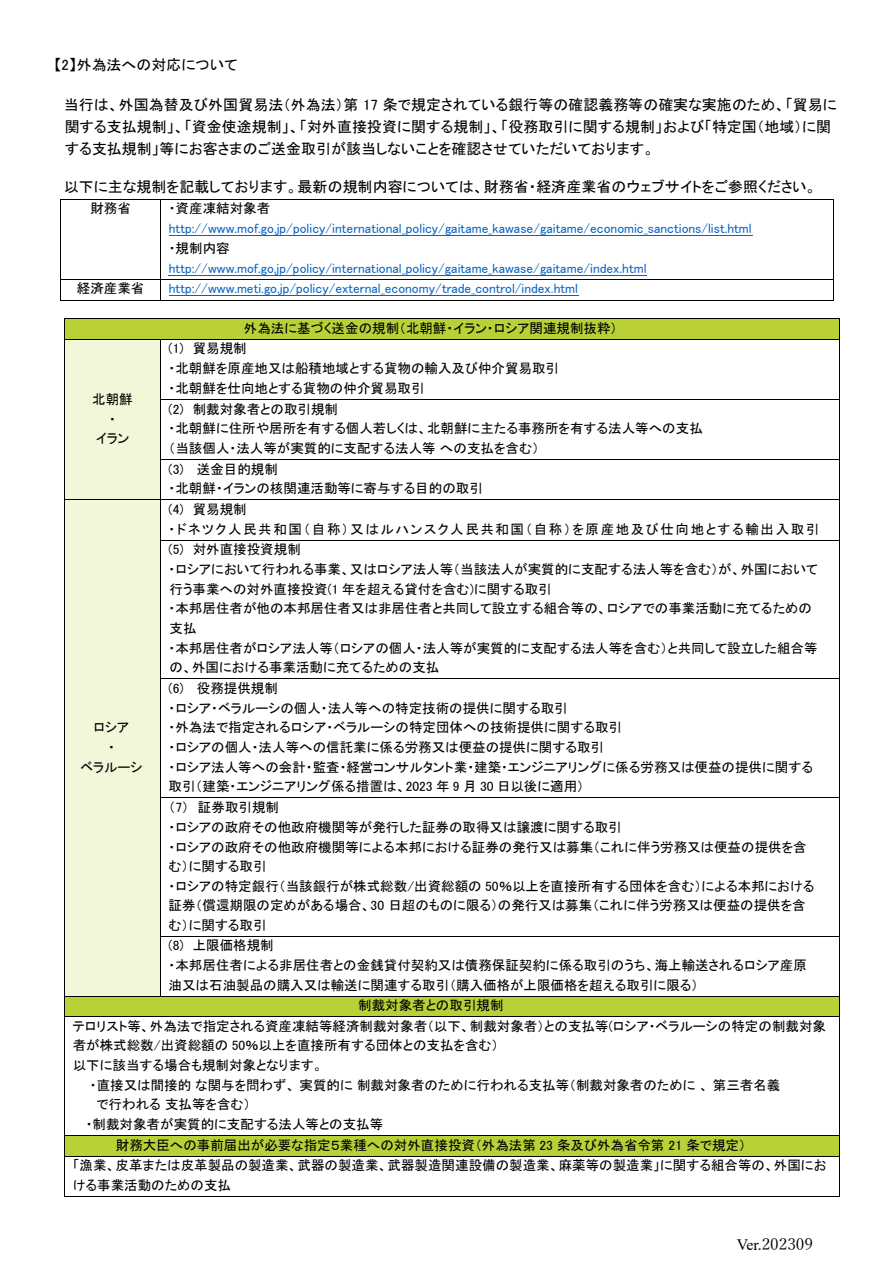
<style>
.page{position:relative;width:894px;height:1264px;background:#fff}
.page>*{position:absolute;margin:0;border:0;box-sizing:border-box;transform-origin:0 0}
.t1{font:15.9px "Yu Mincho";letter-spacing:-.005em;color:#000}
.t2{font:15px/21.8px "MS P Gothic";color:#000}
.t3{font:13.5px/19.5px "MS P Gothic";color:#000}
.t4{font:13.5px "MS P Gothic";color:#0563c1}
.t5{font:13.5px "MS P Gothic";letter-spacing:.12em;color:#000}
.s1{font-family:"Times New Roman"}
</style>
<div class="page">
<hr style="left:169px;top:235px;width:583px;height:1px;background:#0563c1">
<hr style="left:169px;top:275px;width:478px;height:1px;background:#0563c1">
<hr style="left:61px;top:199px;width:99px;height:1px;background:#000">
<hr style="left:161px;top:199px;width:671px;height:1px;background:#000">
<hr style="left:60px;top:199px;width:1px;height:80px;background:#000">
<hr style="left:160px;top:199px;width:1px;height:80px;background:#000">
<hr style="left:832px;top:199px;width:1px;height:80px;background:#000">
<hr style="left:169px;top:295px;width:409px;height:1px;background:#0563c1">
<hr style="left:61px;top:279px;width:99px;height:1px;background:#000">
<hr style="left:161px;top:279px;width:671px;height:1px;background:#000">
<svg style="left:60px;top:279px;width:1px;height:22px"></svg>
<hr style="left:61px;top:300px;width:99px;height:1px;background:#000">
<svg style="left:160px;top:279px;width:1px;height:22px"></svg>
<hr style="left:161px;top:300px;width:671px;height:1px;background:#000">
<div style="left:65px;top:319px;width:774px;height:20px;background:#b9d137"></div>
<hr style="left:65px;top:318px;width:774px;height:1px;background:#000">
<div style="left:65px;top:340px;width:95px;height:159px;background:#f1f7d8"></div>
<svg style="left:64px;top:318px;width:1px;height:22px"></svg>
<hr style="left:65px;top:339px;width:95px;height:1px;background:#000">
<hr style="left:161px;top:339px;width:678px;height:1px;background:#000">
<svg style="left:839px;top:318px;width:1px;height:22px"></svg>
<hr style="left:64px;top:340px;width:1px;height:59px;background:#000">
<hr style="left:160px;top:340px;width:1px;height:59px;background:#000">
<hr style="left:839px;top:340px;width:1px;height:59px;background:#000">
<hr style="left:161px;top:399px;width:678px;height:1px;background:#000">
<hr style="left:64px;top:399px;width:1px;height:60px;background:#000">
<hr style="left:160px;top:399px;width:1px;height:60px;background:#000">
<hr style="left:839px;top:399px;width:1px;height:60px;background:#000">
<hr style="left:161px;top:459px;width:678px;height:1px;background:#000">
<hr style="left:64px;top:460px;width:1px;height:39px;background:#000">
<hr style="left:160px;top:460px;width:1px;height:39px;background:#000">
<hr style="left:839px;top:460px;width:1px;height:39px;background:#000">
<div style="left:65px;top:500px;width:95px;height:495px;background:#f1f7d8"></div>
<hr style="left:65px;top:499px;width:95px;height:1px;background:#000">
<hr style="left:161px;top:499px;width:678px;height:1px;background:#000">
<hr style="left:64px;top:500px;width:1px;height:40px;background:#000">
<hr style="left:160px;top:500px;width:1px;height:40px;background:#000">
<hr style="left:839px;top:500px;width:1px;height:40px;background:#000">
<hr style="left:161px;top:540px;width:678px;height:1px;background:#000">
<hr style="left:64px;top:540px;width:1px;height:138px;background:#000">
<hr style="left:160px;top:540px;width:1px;height:138px;background:#000">
<hr style="left:839px;top:540px;width:1px;height:138px;background:#000">
<hr style="left:161px;top:678px;width:678px;height:1px;background:#000">
<hr style="left:64px;top:679px;width:1px;height:118px;background:#000">
<hr style="left:160px;top:679px;width:1px;height:118px;background:#000">
<hr style="left:839px;top:679px;width:1px;height:118px;background:#000">
<hr style="left:161px;top:797px;width:678px;height:1px;background:#000">
<hr style="left:64px;top:798px;width:1px;height:137px;background:#000">
<hr style="left:160px;top:798px;width:1px;height:137px;background:#000">
<hr style="left:839px;top:798px;width:1px;height:137px;background:#000">
<hr style="left:161px;top:935px;width:678px;height:1px;background:#000">
<hr style="left:64px;top:936px;width:1px;height:59px;background:#000">
<hr style="left:160px;top:936px;width:1px;height:59px;background:#000">
<hr style="left:839px;top:936px;width:1px;height:59px;background:#000">
<div style="left:65px;top:996px;width:774px;height:20px;background:#b9d137"></div>
<hr style="left:65px;top:995px;width:95px;height:1px;background:#000">
<hr style="left:161px;top:995px;width:678px;height:1px;background:#000">
<svg style="left:64px;top:995px;width:1px;height:21px"></svg>
<hr style="left:65px;top:1016px;width:774px;height:1px;background:#000">
<svg style="left:839px;top:995px;width:1px;height:21px"></svg>
<hr style="left:64px;top:1016px;width:1px;height:119px;background:#000">
<hr style="left:839px;top:1016px;width:1px;height:119px;background:#000">
<div style="left:73px;top:1135px;width:758px;height:20px;background:#b8d137"></div>
<hr style="left:65px;top:1135px;width:774px;height:1px;background:#000">
<svg style="left:64px;top:1135px;width:1px;height:21px"></svg>
<hr style="left:65px;top:1155px;width:774px;height:1px;background:#000">
<svg style="left:839px;top:1135px;width:1px;height:21px"></svg>
<hr style="left:64px;top:1156px;width:1px;height:39px;background:#000">
<hr style="left:65px;top:1195px;width:774px;height:1px;background:#000">
<hr style="left:839px;top:1156px;width:1px;height:39px;background:#000">
<p class="t2" style="left:54px;top:54px;width:185px">【2】外為法への対応について</p>
<p class="t2" style="left:64px;top:94px;width:774px">当行は、外国為替及び外国貿易法（外為法）第 17 条で規定されている銀行等の確認義務等の確実な実施のため、「貿易に関する支払規制」、「資金使途規制」、「対外直接投資に関する規制」、「役務取引に関する規制」および「特定国（地域）に関する支払規制」等にお客さまのご送金取引が該当しないことを確認させていただいております。</p>
<p class="t2" style="left:64px;top:176px;width:754px">以下に主な規制を記載しております。最新の規制内容については、財務省・経済産業省のウェブサイトをご参照ください。</p>
<p class="t3" style="left:90px;top:199px;width:42px">財務省</p>
<p class="t3" style="left:169px;top:199px;width:103px">・資産凍結対象者</p>
<p class="t4" style="left:169px;top:221px;width:584px">http://www.mof.go.jp/policy/international_policy/gaitame_kawase/gaitame/economic_sanctions/list.html</p>
<p class="t3" style="left:169px;top:238px;width:62px">・規制内容</p>
<p class="t4" style="left:169px;top:261px;width:479px">http://www.mof.go.jp/policy/international_policy/gaitame_kawase/gaitame/index.html</p>
<p class="t3" style="left:77px;top:278px;width:69px">経済産業省</p>
<p class="t4" style="left:169px;top:281px;width:410px">http://www.meti.go.jp/policy/external_economy/trade_control/index.html</p>
<p class="t3" style="left:244px;top:318px;width:375px">外為法に基づく送金の規制（北朝鮮・イラン・ロシア関連規制抜粋）</p>
<p class="t3" style="left:92px;top:389px;width:42px">北朝鮮</p>
<p class="t3" style="left:109px;top:409px;width:8px">・</p>
<p class="t3" style="left:96px;top:428px;width:35px">イラン</p>
<p class="t3" style="left:169px;top:339px;width:80px">(1) 貿易規制</p>
<p class="t3" style="left:169px;top:358px;width:392px">・北朝鮮を原産地又は船積地域とする貨物の輸入及び仲介貿易取引</p>
<p class="t3" style="left:169px;top:378px;width:257px">・北朝鮮を仕向地とする貨物の仲介貿易取引</p>
<p class="t3" style="left:169px;top:399px;width:171px">(2) 制裁対象者との取引規制</p>
<p class="t3" style="left:169px;top:418px;width:535px">・北朝鮮に住所や居所を有する個人若しくは、北朝鮮に主たる事務所を有する法人等への支払</p>
<p class="t3" style="left:169px;top:438px;width:372px">（当該個人・法人等が実質的に支配する法人等への支払を含む）</p>
<p class="t3" style="left:169px;top:459px;width:111px">(3) 送金目的規制</p>
<p class="t3" style="left:169px;top:478px;width:316px">・北朝鮮・イランの核関連活動等に寄与する目的の取引</p>
<p class="t3" style="left:169px;top:499px;width:80px">(4) 貿易規制</p>
<p class="t5" style="left:169px;top:522px;width:652px">・ドネツク人民共和国（自称）又はルハンスク人民共和国（自称）を原産地及び仕向地とする輸出入取引</p>
<p class="t3" style="left:169px;top:539px;width:134px">(5) 対外直接投資規制</p>
<p class="t3" style="left:169px;top:559px;width:651px">・ロシアにおいて行われる事業、又はロシア法人等（当該法人が実質的に支配する法人等を含む）が、外国において行う事業への対外直接投資(1 年を超える貸付を含む)に関する取引</p>
<p class="t3" style="left:169px;top:598px;width:644px">・本邦居住者が他の本邦居住者又は非居住者と共同して設立する組合等の、ロシアでの事業活動に充てるための支払</p>
<p class="t3" style="left:169px;top:638px;width:650px">・本邦居住者がロシア法人等（ロシアの個人・法人等が実質的に支配する法人等を含む）と共同して設立した組合等の、外国における事業活動に充てるための支払</p>
<p class="t3" style="left:169px;top:678px;width:111px">(6) 役務提供規制</p>
<p class="t3" style="left:169px;top:697px;width:400px">・ロシア・ベラルーシの個人・法人等への特定技術の提供に関する取引</p>
<p class="t3" style="left:169px;top:717px;width:455px">・外為法で指定されるロシア・ベラルーシの特定団体への技術提供に関する取引</p>
<p class="t3" style="left:169px;top:737px;width:437px">・ロシアの個人・法人等への信託業に係る労務又は便益の提供に関する取引</p>
<p class="t3" style="left:169px;top:757px;width:645px">・ロシア法人等への会計・監査・経営コンサルタント業・建築・エンジニアリングに係る労務又は便益の提供に関する取引（建築・エンジニアリング係る措置は、2023 年 9 月 30 日以後に適用）</p>
<p class="t3" style="left:169px;top:797px;width:112px">（7） 証券取引規制</p>
<p class="t3" style="left:169px;top:817px;width:454px">・ロシアの政府その他政府機関等が発行した証券の取得又は譲渡に関する取引</p>
<p class="t3" style="left:169px;top:836px;width:639px">・ロシアの政府その他政府機関等による本邦における証券の発行又は募集（これに伴う労務又は便益の提供を含む）に関する取引</p>
<p class="t3" style="left:169px;top:876px;width:647px">・ロシアの特定銀行（当該銀行が株式総数/出資総額の 50％以上を直接所有する団体を含む）による本邦における証券（償還期限の定めがある場合、30 日超のものに限る）の発行又は募集（これに伴う労務又は便益の提供を含む）に関する取引</p>
<p class="t3" style="left:169px;top:935px;width:107px">(8) 上限価格規制</p>
<p class="t3" style="left:169px;top:955px;width:639px">・本邦居住者による非居住者との金銭貸付契約又は債務保証契約に係る取引のうち、海上輸送されるロシア産原油又は石油製品の購入又は輸送に関連する取引（購入価格が上限価格を超える取引に限る）</p>
<p class="t3" style="left:358px;top:995px;width:147px">制裁対象者との取引規制</p>
<p class="t3" style="left:73px;top:1016px;width:754px">テロリスト等、外為法で指定される資産凍結等経済制裁対象者（以下、制裁対象者）との支払等(ロシア・ベラルーシの特定の制裁対象者が株式総数/出資総額の 50％以上を直接所有する団体との支払を含む）</p>
<p class="t3" style="left:73px;top:1055px;width:251px">以下に該当する場合も規制対象となります。</p>
<p class="t3" style="left:96px;top:1075px;width:685px;text-indent:-6px">・直接又は間接的な関与を問わず、実質的に制裁対象者のために行われる支払等（制裁対象者のために、第三者名義で行われる支払等を含む）</p>
<p class="t3" style="left:86px;top:1114px;width:299px">・制裁対象者が実質的に支配する法人等との支払等</p>
<p class="t3" style="left:116px;top:1134px;width:631px">財務大臣への事前届出が必要な指定５業種への対外直接投資（外為法第 23 条及び外為省令第 21 条で規定）</p>
<p class="t3" style="left:73px;top:1155px;width:755px">「漁業、皮革または皮革製品の製造業、武器の製造業、武器製造関連設備の製造業、麻薬等の製造業」に関する組合等の、外国における事業活動のための支払</p>
<p class="t3" style="left:93px;top:717px;width:37px">ロシア</p>
<p class="t3" style="left:108px;top:737px;width:8px">・</p>
<p class="t3" style="left:80px;top:756px;width:64px">ベラルーシ</p>
<p class="t1" style="left:736px;top:1235px;width:78px"><span class="s1">Ver.</span>202309</p>
</div>
